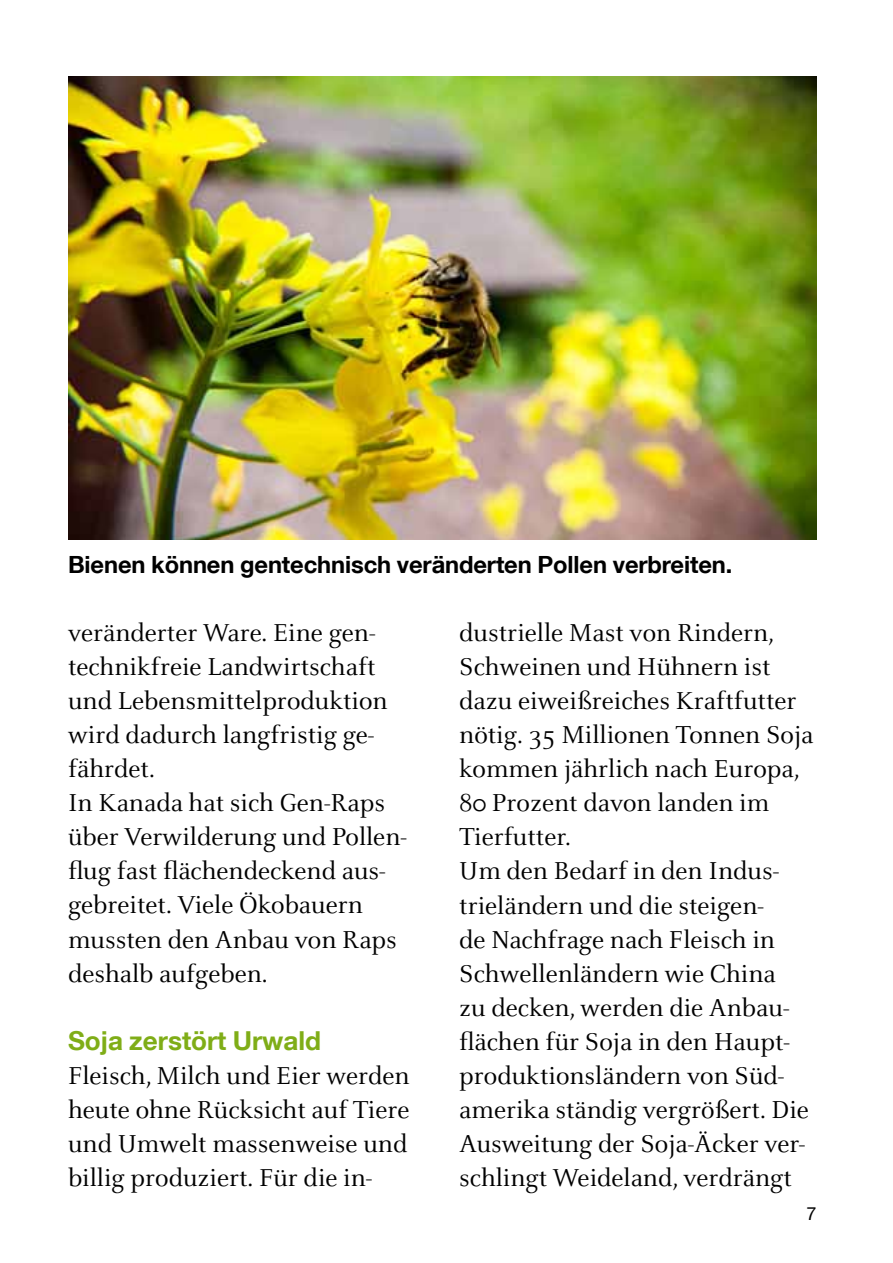
<style>
.page{position:relative;width:893px;height:1263px;background:#fff}
.page>*{position:absolute;margin:0;border:0;box-sizing:border-box;transform-origin:0 0}
.t1{font:27px/33.9px "Celeste";color:#000}
.t2{font:700 26.1px "Helvetica Neue LT Com";color:#7fad17}
.t3{font:700 23.7px "Helvetica Neue LT Com";letter-spacing:-.005em;color:#000}
.t4{font:18px "Helvetica Neue LT Com";color:#000}
</style>
<div class="page">
<img style="left:68px;top:77px;width:748px;height:462px">
<p class="t3" style="left:68px;top:550px;width:666px">Bienen können gentechnisch veränderten Pollen verbreiten.</p>
<p class="t1" style="left:68px;top:617px;width:340px">veränderter Ware. Eine gen&shy;technikfreie Landwirtschaft und Lebensmittelproduktion wird dadurch langfristig ge&shy;fährdet.<br>In Kanada hat sich Gen-Raps über Verwilderung und Pollen&shy;flug fast flächendeckend aus&shy;gebreitet. Viele Ökobauern mussten den Anbau von Raps deshalb aufgeben.</p>
<p class="t2" style="left:68px;top:1024px;width:255px">Soja zerstört Urwald</p>
<p class="t1" style="left:68px;top:1059px;width:343px;text-align:justify">Fleisch, Milch und Eier werden heute ohne Rücksicht auf Tiere und Umwelt massenweise und billig produziert. Für die in-</p>
<p class="t1" style="left:459px;top:617px;width:356px">dustrielle Mast von Rindern,<br>Schweinen und Hühnern ist dazu eiweißreiches Kraftfutter nötig. 35 Millionen Tonnen Soja kommen jährlich nach Europa,<br>80 Prozent davon landen im<br>Tierfutter.<br>Um den Bedarf in den Indus&shy;trieländern und die steigen-<br>de Nachfrage nach Fleisch in<br>Schwellenländern wie China<br>zu decken, werden die Anbau&shy;flächen für Soja in den Haupt&shy;produktionsländern von Süd&shy;amerika ständig vergrößert. Die<br>Ausweitung der Soja-Äcker ver&shy;schlingt Weideland, verdrängt</p>
<p class="t4" style="left:806px;top:1202px;width:12px">7</p>
</div>
